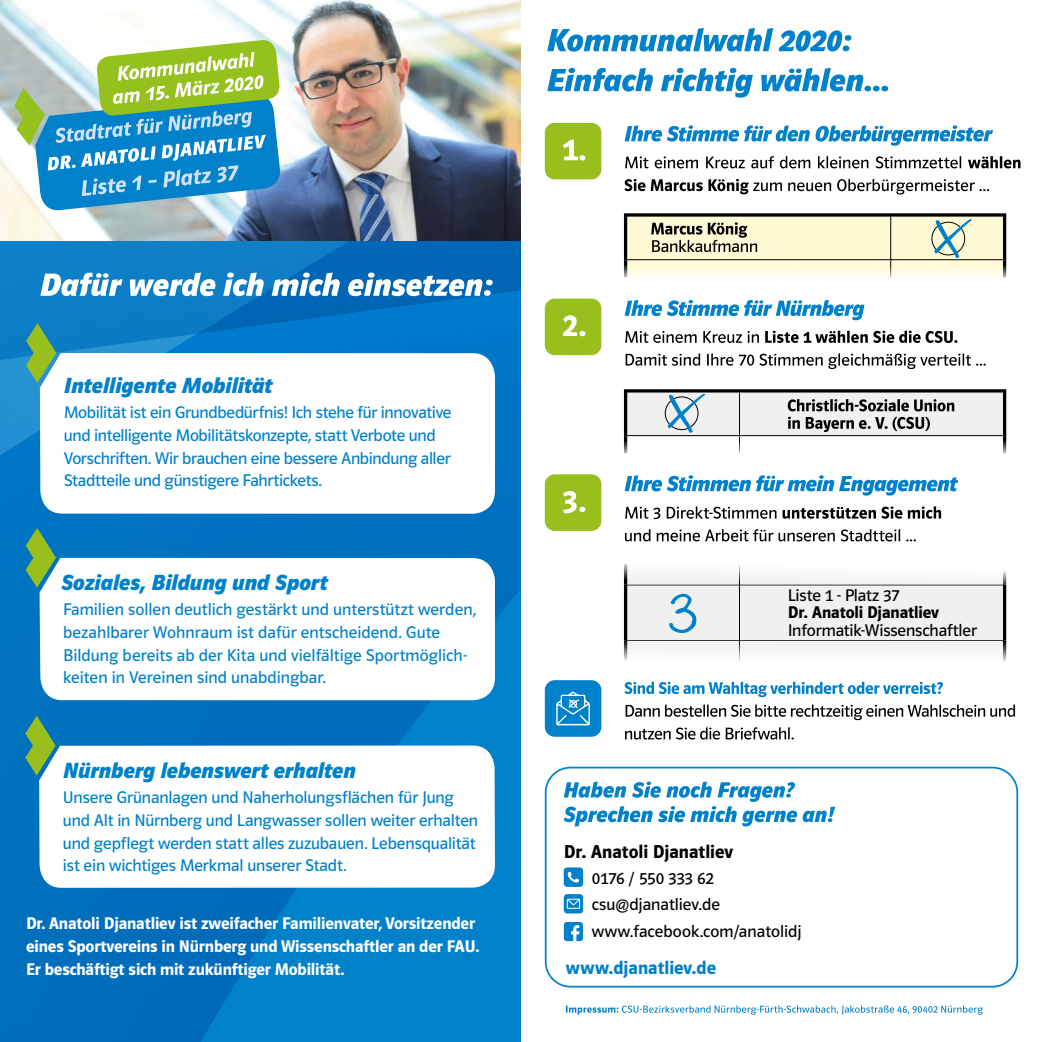
<style>
.page{position:relative;width:1042px;height:1042px;background:#fff}
.page>*{position:absolute;margin:0;border:0;box-sizing:border-box;transform-origin:0 0}
.t1{font:italic 700 22.75px "Polo 22";color:#0081c9}
.t2{font:600 19.25px "Polo 22 R";color:#000}
.t3{font:600 19.25px "Polo 22 R";color:#0081c9}
.t4{font:17.5px/22.8px "Polo 22 R Buch";letter-spacing:-.005em;color:#0081c9}
.t5{font:600 17.5px/22.8px "Polo 22 R";letter-spacing:-.01em;color:#fff}
.t6{font:17.5px/26.2px "Polo 22 R Buch";color:#000}
.t7{font:600 17.5px "Polo 22 R";letter-spacing:-.01em;color:#000}
</style>
<div class="page">
<div style="left:0;top:0;width:521px;height:1042px;background:#0081c9"></div>
<img style="left:197px;top:240px;width:324px;height:7px">
<img style="left:0;top:247px;width:521px;height:689px">
<div style="left:545px;top:767px;width:473px;height:220px;border:2px solid #0081c9;border-radius:25px"></div>
<div style="left:545px;top:474px;width:56px;height:57px;background:#98bf1e;border-radius:10px"></div>
<svg style="left:623px;top:389px;width:384px;height:64px"></svg>
<svg style="left:547px;top:68px;width:341px;height:30px"></svg>
<svg style="left:547px;top:28px;width:304px;height:24px"></svg>
<svg style="left:563px;top:491px;width:22px;height:22px"></svg>
<svg style="left:624px;top:300px;width:240px;height:20px"></svg>
<svg style="left:624px;top:475px;width:334px;height:20px"></svg>
<svg style="left:624px;top:125px;width:369px;height:21px"></svg>
<svg style="left:625px;top:353px;width:361px;height:16px"></svg>
<svg style="left:625px;top:330px;width:332px;height:13px"></svg>
<svg style="left:625px;top:529px;width:291px;height:12px"></svg>
<svg style="left:625px;top:506px;width:316px;height:13px"></svg>
<svg style="left:624px;top:179px;width:365px;height:16px"></svg>
<svg style="left:625px;top:156px;width:395px;height:12px"></svg>
<svg style="left:625px;top:727px;width:169px;height:12px"></svg>
<svg style="left:625px;top:704px;width:390px;height:16px"></svg>
<svg style="left:624px;top:681px;width:319px;height:16px"></svg>
<div style="left:545px;top:299px;width:56px;height:56px;background:#98bf1e;border-radius:10px"></div>
<div style="left:545px;top:123px;width:56px;height:56px;background:#98bf1e;border-radius:10px"></div>
<svg style="left:563px;top:315px;width:22px;height:21px"></svg>
<svg style="left:563px;top:140px;width:22px;height:20px"></svg>
<hr style="left:1003px;top:564px;width:3px;height:21px;background:#000">
<hr style="left:624px;top:564px;width:3px;height:21px;background:#000">
<hr style="left:624px;top:585px;width:3px;height:56px;background:#000">
<hr style="left:1003px;top:585px;width:3px;height:56px;background:#000">
<hr style="left:1003px;top:641px;width:3px;height:20px;background:#000">
<hr style="left:624px;top:641px;width:3px;height:20px;background:#000">
<svg style="left:626px;top:564px;width:378px;height:97px"></svg>
<svg style="left:623px;top:213px;width:384px;height:64px;background:#dfddc0"></svg>
<div style="left:545px;top:680px;width:56px;height:57px;background:#0081c9;border-radius:10px"></div>
<svg style="left:556px;top:691px;width:34px;height:34px"></svg>
<div style="left:40px;top:353px;width:455px;height:161px;background:#fff"></div>
<svg style="left:26px;top:323px;width:30px;height:60px"></svg>
<div style="left:40px;top:558px;width:455px;height:142px;background:#fff"></div>
<svg style="left:26px;top:528px;width:30px;height:60px"></svg>
<div style="left:39px;top:745px;width:456px;height:143px;background:#fff"></div>
<svg style="left:25px;top:716px;width:31px;height:59px"></svg>
<svg style="left:566px;top:1005px;width:417px;height:10px"></svg>
<svg style="left:40px;top:272px;width:453px;height:24px"></svg>
<div style="left:564px;top:867px;width:19px;height:20px;background:#0081c9;border-radius:3px"></div>
<svg style="left:568px;top:872px;width:11px;height:10px"></svg>
<div style="left:564px;top:894px;width:19px;height:19px;background:#0081c9;border-radius:3px"></div>
<svg style="left:567px;top:898px;width:13px;height:11px"></svg>
<svg style="left:564px;top:781px;width:271px;height:45px"></svg>
<svg style="left:564px;top:922px;width:19px;height:19px"></svg>
<img style="left:0;top:0;width:521px;height:240px">
<svg style="left:14px;top:40px;width:268px;height:172px"></svg>
<h1 class="t1" style="left:64px;top:373px;width:210px">Intelligente Mobilität</h1>
<p class="t4" style="left:64px;top:401px;width:389px">Mobilität ist ein Grundbedürfnis! Ich stehe für innovative und intelligente Mobilitätskonzepte, statt Verbote und Vorschriften. Wir brauchen eine bessere Anbindung aller Stadtteile und günstigere Fahrtickets.</p>
<h1 class="t1" style="left:61px;top:569px;width:268px">Soziales, Bildung und Sport</h1>
<p class="t4" style="left:63px;top:598px;width:414px">Familien sollen deutlich gestärkt und unterstützt werden, bezahlbarer Wohnraum ist dafür entscheidend. Gute Bildung bereits ab der Kita und vielfältige Sportmöglich&shy;keiten in Vereinen sind unabdingbar.</p>
<h1 class="t1" style="left:63px;top:757px;width:294px">Nürnberg lebenswert erhalten</h1>
<p class="t4" style="left:63px;top:786px;width:417px">Unsere Grünanlagen und Naherholungsflächen für Jung und Alt in Nürnberg und Langwasser sollen weiter erhalten und gepflegt werden statt alles zuzubauen. Lebensqualität ist ein wichtiges Merkmal unserer Stadt.</p>
<p class="t5" style="left:26px;top:912px;width:455px">Dr. Anatoli Djanatliev ist zweifacher Familienvater, Vorsitzender eines Sportvereins in Nürnberg und Wissenschaftler an der FAU.<br>Er beschäftigt sich mit zukünftiger Mobilität.</p>
<p class="t6" style="left:788px;top:582px;width:113px">Liste 1 - Platz 37</p>
<p class="t7" style="left:788px;top:603px;width:153px">Dr. Anatoli Djanatliev</p>
<p class="t6" style="left:788px;top:617px;width:191px">Informatik-Wissenschaftler</p>
<p class="t2" style="left:564px;top:841px;width:171px">Dr. Anatoli Djanatliev</p>
<p class="t6" style="left:592px;top:865px;width:211px">0176 / 550 333 62 csu@djanatliev.de www.facebook.com/anatolidj</p>
<p class="t3" style="left:566px;top:958px;width:152px">www.djanatliev.de</p>
</div>
